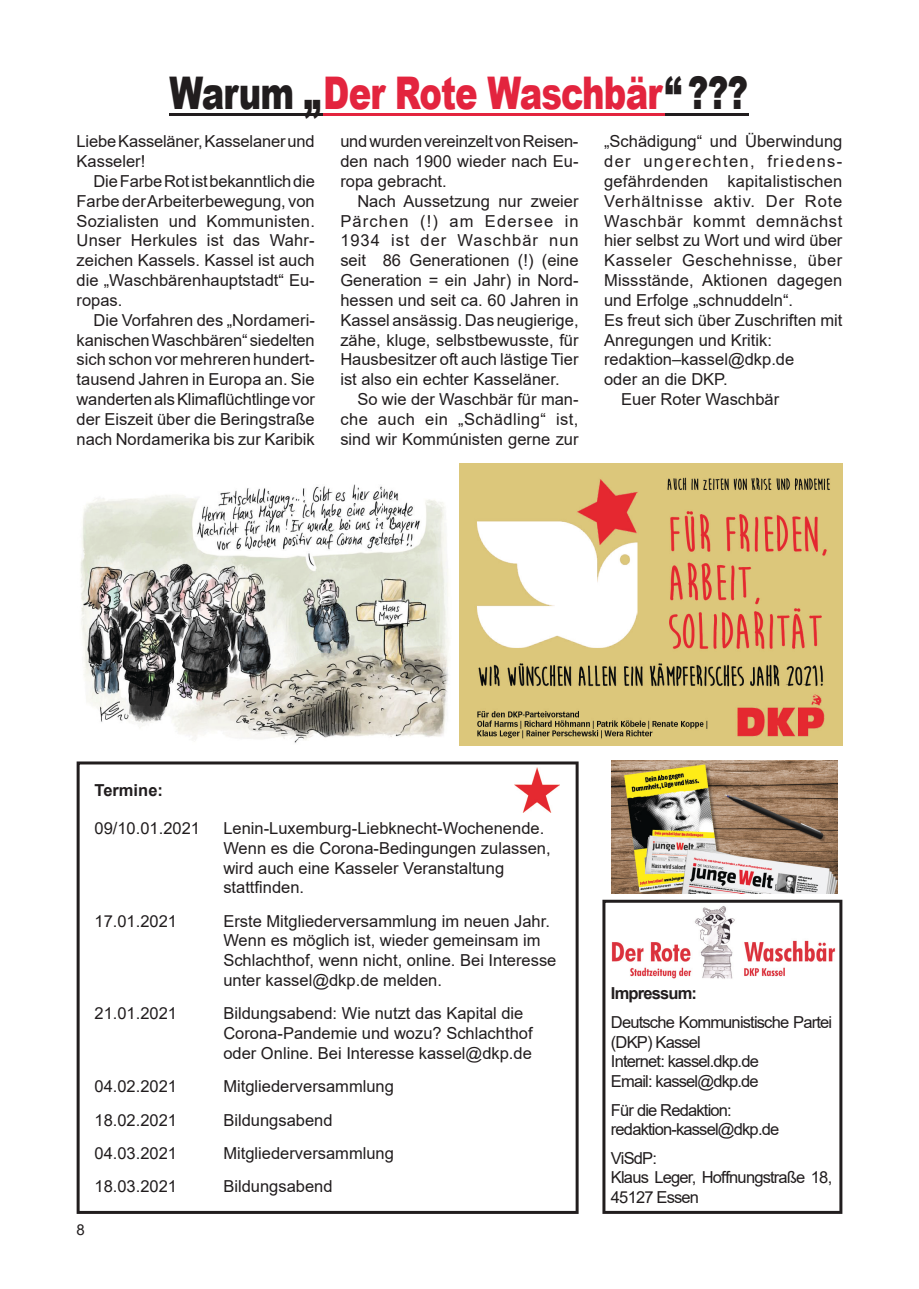
<style>
.page{position:relative;width:919px;height:1289px;background:#fff}
.page>*{position:absolute;margin:0;border:0;box-sizing:border-box;transform-origin:0 0}
.t1{font:900 45px "Arial";letter-spacing:-.025em;color:#e3243e;scale:.75 1}
.t2{font:16.5px/19.8px "Arial";color:#211d1e;text-align:justify}
.t3{font:16.5px/19.8px "Arial";letter-spacing:-.05em;color:#211d1e}
.t4{font:16.5px "Arial";letter-spacing:.05em;color:#211d1e}
.t5{font:16.5px "Arial";letter-spacing:.03em;color:#211d1e}
.t6{font:16.5px "Arial";letter-spacing:.08em;color:#211d1e}
.t7{font:16.5px "Arial";letter-spacing:.04em;color:#211d1e}
.t8{font:700 16.5px "Arial";letter-spacing:-.05em;color:#211d1e}
.t9{font:700 16.5px "Arial";color:#211d1e}
.t10{font:15px "Arial";color:#211d1e}
.s1{color:#211d1e}
</style>
<div class="page">
<hr style="left:169px;top:113px;width:154px;height:3px;background:#211d1e">
<hr style="left:323px;top:113px;width:342px;height:3px;background:#e3243e">
<hr style="left:665px;top:113px;width:83px;height:3px;background:#211d1e">
<svg style="left:77px;top:761px;width:501px;height:452px"></svg>
<svg style="left:602px;top:899px;width:240px;height:314px"></svg>
<img style="left:609px;top:903px;width:228px;height:76px">
<img style="left:80px;top:484px;width:369px;height:259px">
<img style="left:459px;top:463px;width:383px;height:282px">
<img style="left:611px;top:760px;width:226px;height:133px">
<h1 class="t1" style="left:169px;top:60px;width:773px"><span class="s1">Warum „</span>Der Rote Waschbär<span class="s1">“ ???</span></h1>
<p class="t2" style="left:77px;top:132px;width:239px">Liebe Kasseläner, Kasselaner und<br>Kasseler!</p>
<p class="t2" style="left:77px;top:171px;width:240px;text-indent:17px">Die Farbe Rot ist bekanntlich die Farbe der Arbeiterbewegung, von Sozialisten und Kommunisten.<br>Unser Herkules ist das Wahr&shy;zeichen Kassels. Kassel ist auch die „Waschbärenhauptstadt“ Eu&shy;ro pas.</p>
<p class="t2" style="left:77px;top:310px;width:240px;text-indent:17px">Die Vorfahren des „Nord ameri&shy;ka nischen Waschbären“ siedelten sich schon vor mehreren hundert&shy;tausend Jahren in Europa an. Sie wanderten als Klimaflüchtlinge vor der Eiszeit über die Beringstraße nach Nordamerika bis zur Karibik</p>
<p class="t2" style="left:340px;top:132px;width:240px">und wurden vereinzelt von Reisen&shy;den nach 1900 wieder nach Eu&shy;ropa gebracht.</p>
<p class="t2" style="left:340px;top:191px;width:240px;text-indent:17px">Nach Aussetzung nur zweier Pär chen (!) am Eder see in 1934 ist der Waschbär nun seit 86 Generationen (!) (eine Generation = ein Jahr) in Nord&shy;hessen und seit ca. 60 Jahren in Kassel ansässig. Das neugierige, zähe, kluge, selbstbewusste, für Hausbesitzer oft auch lästige Tier ist also ein echter Kasseläner.</p>
<p class="t2" style="left:340px;top:389px;width:240px;text-indent:17px">So wie der Waschbär für man&shy;che auch ein „Schädling“ ist, sind wir Kommúnisten gerne zur</p>
<p class="t2" style="left:604px;top:132px;width:240px">„Schädigung“ und Über windung</p>
<p class="t6" style="left:604px;top:150px;width:240px">der ungerechten, friedens-</p>
<p class="t2" style="left:604px;top:171px;width:240px">gefährdenden kapi ta listischen</p>
<p class="t4" style="left:604px;top:190px;width:239px">Ver hältnisse aktiv. Der Rote</p>
<p class="t7" style="left:604px;top:209px;width:240px">Wasch bär kommt demnächst</p>
<p class="t2" style="left:604px;top:231px;width:240px">hier selbst zu Wort und wird über</p>
<p class="t5" style="left:604px;top:249px;width:239px">Kasseler Geschehnisse, über</p>
<p class="t2" style="left:604px;top:270px;width:240px">Missstände, Aktionen dagegen</p>
<p class="t2" style="left:604px;top:290px;width:190px">und Erfolge „schnuddeln“.</p>
<p class="t2" style="left:604px;top:310px;width:240px">Es freut sich über Zuschriften mit</p>
<p class="t2" style="left:604px;top:330px;width:169px">Anregungen und Kritik:</p>
<p class="t2" style="left:604px;top:349px;width:192px">redaktion–kassel@dkp.de</p>
<p class="t2" style="left:604px;top:369px;width:125px">oder an die DKP.</p>
<p class="t2" style="left:621px;top:389px;width:160px">Euer Roter Waschbär</p>
<p class="t9" style="left:94px;top:778px;width:70px">Termine:</p>
<p class="t2" style="left:94px;top:818px;width:107px">09/10.01.2021</p>
<p class="t2" style="left:223px;top:818px;width:329px;text-align:left">Lenin-Luxemburg-Liebknecht-Wochenende.<br>Wenn es die Corona-Bedingungen zulassen, wird auch eine Kasseler Veranstaltung stattfinden.</p>
<p class="t2" style="left:94px;top:910px;width:84px">17.01.2021</p>
<p class="t2" style="left:223px;top:910px;width:334px;text-align:left">Erste Mitgliederversammlung im neuen Jahr.<br>Wenn es möglich ist, wieder gemeinsam im Schlachthof, wenn nicht, online. Bei Interesse unter kassel@dkp.de melden.</p>
<p class="t2" style="left:94px;top:1003px;width:84px">21.01.2021</p>
<p class="t2" style="left:223px;top:1003px;width:311px;text-align:left">Bildungsabend: Wie nutzt das Kapital die<br>Corona-Pandemie und wozu? Schlachthof oder Online. Bei Interesse kassel@dkp.de</p>
<p class="t2" style="left:94px;top:1076px;width:84px">04.02.2021</p>
<p class="t2" style="left:223px;top:1076px;width:172px">Mitgliederversammlung</p>
<p class="t2" style="left:94px;top:1109px;width:84px">18.02.2021</p>
<p class="t2" style="left:223px;top:1109px;width:111px">Bildungsabend</p>
<p class="t2" style="left:94px;top:1143px;width:84px">04.03.2021</p>
<p class="t2" style="left:223px;top:1143px;width:172px">Mitgliederversammlung</p>
<p class="t2" style="left:94px;top:1176px;width:84px">18.03.2021</p>
<p class="t2" style="left:223px;top:1176px;width:111px">Bildungsabend</p>
<p class="t10" style="left:77px;top:1218px;width:10px">8</p>
<p class="t8" style="left:611px;top:982px;width:88px">Impressum:</p>
<p class="t3" style="left:611px;top:1011px;width:223px">Deutsche Kommunistische Partei (DKP) Kassel<br>Internet: kassel.dkp.de<br>Email: kassel@dkp.de</p>
<p class="t3" style="left:611px;top:1099px;width:170px">Für die Redaktion: redaktion-kassel@dkp.de</p>
<p class="t3" style="left:611px;top:1147px;width:223px">ViSdP:<br>Klaus Leger, Hoffnungstraße 18,<br>45127 Essen</p>
</div>
